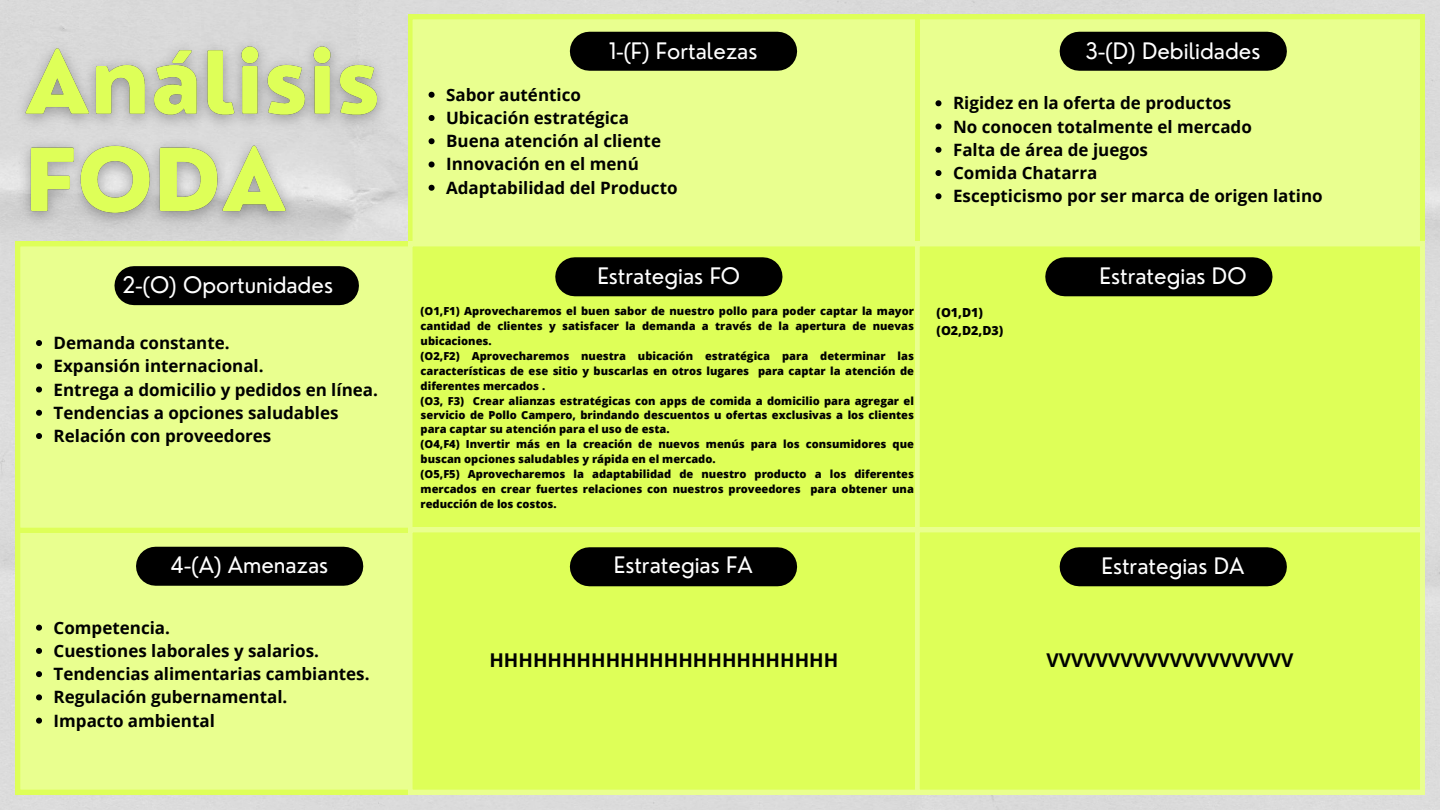
<style>
.page{position:relative;width:1440px;height:810px;background:#dbdbda}
.page>*{position:absolute;margin:0;border:0;box-sizing:border-box;transform-origin:0 0}
.t1{font:22.2px "Nourd";color:#fff}
.t2{font:700 19px "Open Sans";color:#000}
.t3{font:700 17px "Open Sans";color:#000}
.t4{font:800 12.5px "Open Sans";color:#000}
.t5{font:800 11.1px/15px "Open Sans";color:#000;text-align:justify}
</style>
<div class="page">
<div style="left:0;top:589px;width:249px;height:221px;background:#dcdcdc"></div>
<svg style="left:1419px;top:0;width:21px;height:332px;background:#dbdcd3"></svg>
<img style="left:4px;top:28px;width:404px;height:209px">
<div style="left:16px;top:532px;width:392px;height:262px;background:#e9ff8f"></div>
<svg style="left:36px;top:625px;width:6px;height:6px"></svg>
<svg style="left:36px;top:648px;width:6px;height:6px"></svg>
<svg style="left:36px;top:671px;width:6px;height:6px"></svg>
<svg style="left:36px;top:694px;width:6px;height:6px"></svg>
<svg style="left:36px;top:718px;width:6px;height:6px"></svg>
<div style="left:920px;top:15px;width:504px;height:227px;background:#e9ff8f"></div>
<svg style="left:935px;top:100px;width:6px;height:6px"></svg>
<svg style="left:935px;top:124px;width:6px;height:6px"></svg>
<svg style="left:935px;top:147px;width:6px;height:6px"></svg>
<svg style="left:935px;top:170px;width:6px;height:6px"></svg>
<svg style="left:935px;top:193px;width:6px;height:6px"></svg>
<div style="left:408px;top:15px;width:512px;height:227px;background:#e9ff8f"></div>
<svg style="left:429px;top:92px;width:6px;height:6px"></svg>
<svg style="left:429px;top:115px;width:6px;height:6px"></svg>
<svg style="left:429px;top:138px;width:6px;height:6px"></svg>
<svg style="left:429px;top:161px;width:6px;height:6px"></svg>
<svg style="left:429px;top:185px;width:6px;height:6px"></svg>
<div style="left:16px;top:242px;width:392px;height:290px;background:#e9ff8f"></div>
<svg style="left:36px;top:340px;width:6px;height:6px"></svg>
<svg style="left:36px;top:363px;width:6px;height:6px"></svg>
<svg style="left:36px;top:387px;width:6px;height:6px"></svg>
<svg style="left:36px;top:410px;width:6px;height:6px"></svg>
<svg style="left:36px;top:433px;width:6px;height:6px"></svg>
<div style="left:156px;top:547px;width:188px;height:39px;background:#000"></div>
<div style="left:1079px;top:32px;width:188px;height:39px;background:#000"></div>
<div style="left:134px;top:266px;width:205px;height:39px;background:#000"></div>
<div style="left:589px;top:32px;width:189px;height:39px;background:#000"></div>
<div style="left:408px;top:242px;width:507px;height:286px;background:#deff58"></div>
<div style="left:575px;top:257px;width:188px;height:39px;background:#000"></div>
<div style="left:408px;top:528px;width:507px;height:266px;background:#deff58"></div>
<div style="left:589px;top:547px;width:189px;height:39px;background:#000"></div>
<div style="left:915px;top:242px;width:509px;height:286px;background:#deff58"></div>
<div style="left:1065px;top:257px;width:188px;height:39px;background:#000"></div>
<div style="left:915px;top:528px;width:509px;height:266px;background:#deff58"></div>
<div style="left:1079px;top:547px;width:188px;height:39px;background:#000"></div>
<p class="t1" style="left:123px;top:271px;width:212px">2-(O) Oportunidades</p>
<p class="t3" style="left:54px;top:331px;width:178px">Demanda constante.</p>
<p class="t3" style="left:54px;top:354px;width:212px">Expansión internacional.</p>
<p class="t3" style="left:54px;top:377px;width:326px">Entrega a domicilio y pedidos en línea.</p>
<p class="t3" style="left:54px;top:401px;width:287px">Tendencias a opciones saludables</p>
<p class="t3" style="left:54px;top:424px;width:219px">Relación con proveedores</p>
<p class="t1" style="left:171px;top:551px;width:159px">4-(A) Amenazas</p>
<p class="t3" style="left:54px;top:615px;width:118px">Competencia.</p>
<p class="t3" style="left:54px;top:639px;width:267px">Cuestiones laborales y salarios.</p>
<p class="t3" style="left:54px;top:662px;width:318px">Tendencias alimentarias cambiantes.</p>
<p class="t3" style="left:54px;top:685px;width:235px">Regulación gubernamental.</p>
<p class="t3" style="left:54px;top:708px;width:163px">Impacto ambiental</p>
<p class="t1" style="left:609px;top:37px;width:150px">1-(F) Fortalezas</p>
<p class="t3" style="left:446px;top:83px;width:136px">Sabor auténtico</p>
<p class="t3" style="left:446px;top:106px;width:184px">Ubicación estratégica</p>
<p class="t3" style="left:446px;top:129px;width:216px">Buena atención al cliente</p>
<p class="t3" style="left:446px;top:152px;width:194px">Innovación en el menú</p>
<p class="t3" style="left:446px;top:176px;width:233px">Adaptabilidad del Producto</p>
<p class="t1" style="left:1086px;top:37px;width:177px">3-(D) Debilidades</p>
<p class="t3" style="left:953px;top:91px;width:280px">Rigidez en la oferta de productos</p>
<p class="t3" style="left:953px;top:114px;width:300px">No conocen totalmente el mercado</p>
<p class="t3" style="left:953px;top:138px;width:196px">Falta de área de juegos</p>
<p class="t3" style="left:953px;top:161px;width:146px">Comida Chatarra</p>
<p class="t3" style="left:953px;top:184px;width:371px">Escepticismo por ser marca de origen latino</p>
<p class="t1" style="left:597px;top:262px;width:144px">Estrategias FO</p>
<p class="t1" style="left:1100px;top:262px;width:148px">Estrategias DO</p>
<p class="t5" style="left:421px;top:303px;width:495px">(O1,F1) Aprovecharemos el buen sabor de nuestro pollo para poder captar la mayor cantidad de clientes y satisfacer la demanda a través de la apertura de nuevas ubicaciones.</p>
<p class="t5" style="left:421px;top:348px;width:495px">(O2,F2) Aprovecharemos nuestra ubicación estratégica para determinar las características de ese sitio y buscarlas en otros lugares para captar la atención de diferentes mercados .</p>
<p class="t5" style="left:421px;top:393px;width:495px;line-height:14.2px">(O3, F3) Crear alianzas estratégicas con apps de comida a domicilio para agregar el servicio de Pollo Campero, brindando descuentos u ofertas exclusivas a los clientes para captar su atención para el uso de esta.</p>
<p class="t5" style="left:421px;top:436px;width:495px">(O4,F4) Invertir más en la creación de nuevos menús para los consumidores que buscan opciones saludables y rápida en el mercado.</p>
<p class="t5" style="left:421px;top:466px;width:495px">(O5,F5) Aprovecharemos la adaptabilidad de nuestro producto a los diferentes mercados en crear fuertes relaciones con nuestros proveedores para obtener una reducción de los costos.</p>
<p class="t4" style="left:937px;top:304px;width:48px">(O1,D1)</p>
<p class="t4" style="left:937px;top:321px;width:68px">(O2,D2,D3)</p>
<p class="t1" style="left:614px;top:551px;width:140px">Estrategias FA</p>
<p class="t1" style="left:1102px;top:552px;width:145px">Estrategias DA</p>
<p class="t2" style="left:489px;top:647px;width:350px">HHHHHHHHHHHHHHHHHHHHHHHH</p>
<p class="t2" style="left:1047px;top:647px;width:248px">VVVVVVVVVVVVVVVVVVVV</p>
</div>
